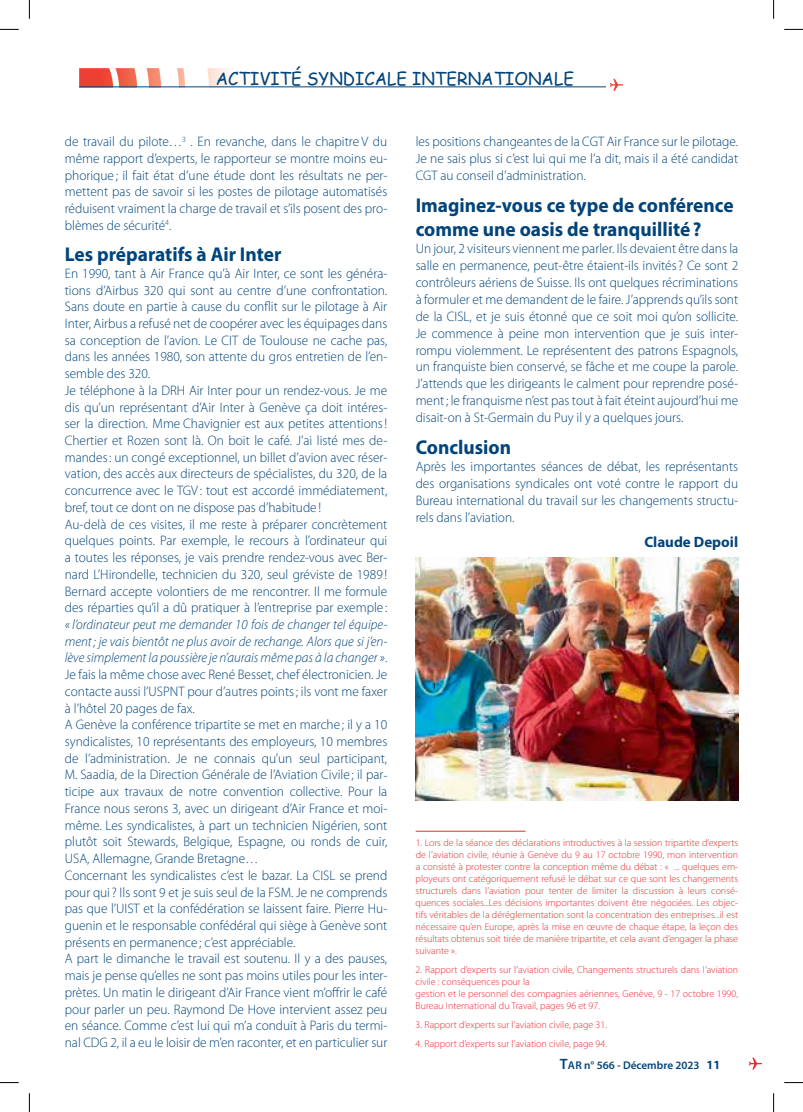
<style>
.page{position:relative;width:803px;height:1112px;background:#fff}
.page>*{position:absolute;margin:0;border:0;box-sizing:border-box;transform-origin:0 0}
.t1{font:700 20px/24.4px "Myriad Pro";color:#00447b}
.t2{font:17.5px "Comic Sans MS";color:#00447b}
.t3{font:700 15px "Myriad Pro";color:#00447b}
.t4{font:300 13.75px/16.8px "Myriad Pro";color:#00447b;text-align:justify}
.t5{font:600 11.25px "Myriad Pro";color:#00447b}
.t6{font:300 10px/12px "Myriad Pro";color:#ee272f;text-align:justify}
.s1{font-style:italic}
.s2{font-size:15px}
.s3{font-weight:700;font-size:12.5px}
</style>
<div class="page">
<svg style="left:749px;top:1057px;width:13px;height:12px"></svg>
<hr style="left:416px;top:830px;width:109px;height:1px;background:#ee272f">
<img style="left:415px;top:557px;width:324px;height:243px">
<img style="left:79px;top:68px;width:159px;height:19px">
<svg style="left:610px;top:79px;width:13px;height:12px"></svg>
<hr style="left:79px;top:87px;width:527px;height:1px;background:#00447b">
<svg style="left:0;top:29px;width:19px;height:1px"></svg>
<svg style="left:784px;top:29px;width:19px;height:1px"></svg>
<svg style="left:0;top:1082px;width:19px;height:1px"></svg>
<svg style="left:784px;top:1082px;width:19px;height:1px"></svg>
<svg style="left:29px;top:0;width:1px;height:19px"></svg>
<svg style="left:29px;top:1093px;width:1px;height:18px"></svg>
<svg style="left:773px;top:0;width:1px;height:19px"></svg>
<svg style="left:773px;top:1093px;width:1px;height:18px"></svg>
<p class="t2" style="left:216px;top:66px;width:360px">ACTIVITÉ SYNDICALE INTERNATIONALE</p>
<p class="t4" style="left:65px;top:133px;width:324px">de travail du pilote…<sup>3</sup> . En revanche, dans le chapitre V du même rapport d’experts, le rapporteur se montre moins eu&shy;phorique ; il fait état d’une étude dont les résultats ne per&shy;mettent pas de savoir si les postes de pilotage automatisés réduisent vraiment la charge de travail et s’ils posent des pro&shy;blèmes de sécurité<sup>4</sup>.</p>
<h1 class="t1" style="left:65px;top:241px;width:218px">Les préparatifs à Air Inter</h1>
<p class="t4" style="left:65px;top:265px;width:324px;text-align:left">En 1990, tant à Air France qu’à Air Inter, ce sont les généra&shy;tions d’Airbus 320 qui sont au centre d’une confrontation.<br>Sans doute en partie à cause du conflit sur le pilotage à Air Inter, Airbus a refusé net de coopérer avec les équipages dans sa conception de l’avion. Le CIT de Toulouse ne cache pas, dans les années 1980, son attente du gros entretien de l’en&shy;semble des 320.<br>Je téléphone à la DRH Air Inter pour un rendez-vous. Je me dis qu’un représentant d’Air Inter à Genève ça doit intéres&shy;ser la direction. Mme Chavignier est aux petites attentions!<br>Chertier et Rozen sont là. On boit le café. J’ai listé mes de&shy;mandes: un congé exceptionnel, un billet d’avion avec réser&shy;vation, des accès aux directeurs de spécialistes, du 320, de la concurrence avec le TGV: tout est accordé immédiatement, bref, tout ce dont on ne dispose pas d’habitude !<br>Au-delà de ces visites, il me reste à préparer concrètement quelques points. Par exemple, le recours à l’ordinateur qui a toutes les réponses, je vais prendre rendez-vous avec Ber&shy;nard L’Hirondelle, technicien du 320, seul gréviste de 1989 !<br>Bernard accepte volontiers de me rencontrer. Il me formule des réparties qu’il a dû pratiquer à l’entreprise par exemple :</p>
<p class="t4" style="left:65px;top:616px;width:324px;text-align:left"><span class="s1">« l’ordinateur peut me demander 10 fois de changer tel équipe&shy;ment; je vais bientôt ne plus avoir de rechange. Alors que si j’en&shy;lève simplement la poussière je n’aurais même pas à la changer »</span>.<br>Je fais la même chose avec René Besset, chef électronicien. Je contacte aussi l’USPNT pour d’autres points; ils vont me faxer à l’hôtel 20 pages de fax.<br>A Genève la conférence tripartite se met en marche ; il y a 10 syndicalistes, 10 représentants des employeurs, 10 membres de l’administration. Je ne connais qu’un seul participant, M. Saadia, de la Direction Générale de l’Aviation Civile ; il par&shy;ticipe aux travaux de notre convention collective. Pour la France nous serons 3, avec un dirigeant d’Air France et moi&shy;même. Les syndicalistes, à part un technicien Nigérien, sont plutôt soit Stewards, Belgique, Espagne, ou ronds de cuir, USA, Allemagne, Grande Bretagne…<br>Concernant les syndicalistes c’est le bazar. La CISL se prend pour qui? Ils sont 9 et je suis seul de la FSM. Je ne comprends pas que l’UIST et la confédération se laissent faire. Pierre Hu&shy;guenin et le responsable confédéral qui siège à Genève sont présents en permanence ; c’est appréciable.<br>A part le dimanche le travail est soutenu. Il y a des pauses, mais je pense qu’elles ne sont pas moins utiles pour les inter&shy;prètes. Un matin le dirigeant d’Air France vient m’offrir le café pour parler un peu. Raymond De Hove intervient assez peu en séance. Comme c’est lui qui m’a conduit à Paris du termi&shy;nal CDG 2, il a eu le loisir de m’en raconter, et en particulier sur</p>
<p class="t4" style="left:416px;top:133px;width:324px">les positions changeantes de la CGT Air France sur le pilotage.<br>Je ne sais plus si c’est lui qui me l’a dit, mais il a été candidat CGT au conseil d’administration.</p>
<h1 class="t1" style="left:416px;top:192px;width:319px">Imaginez-vous ce type de conférence comme une oasis de tranquillité?</h1>
<p class="t4" style="left:416px;top:240px;width:324px">Un jour, 2 visiteurs viennent me parler. Ils devaient être dans la salle en permanence, peut-être étaient-ils invités? Ce sont 2 contrôleurs aériens de Suisse. Ils ont quelques récriminations à formuler et me demandent de le faire. J’apprends qu’ils sont de la CISL, et je suis étonné que ce soit moi qu’on sollicite.<br>Je commence à peine mon intervention que je suis inter&shy;rompu violemment. Le représentent des patrons Espagnols, un franquiste bien conservé, se fâche et me coupe la parole.<br>J’attends que les dirigeants le calment pour reprendre posé&shy;ment; le franquisme n’est pas tout à fait éteint aujourd’hui me disait-on à St-Germain du Puy il y a quelques jours.</p>
<h1 class="t1" style="left:416px;top:434px;width:97px">Conclusion</h1>
<p class="t4" style="left:416px;top:458px;width:324px">Après les importantes séances de débat, les représentants des organisations syndicales ont voté contre le rapport du Bureau international du travail sur les changements structu&shy;rels dans l’aviation.</p>
<p class="t3" style="left:644px;top:532px;width:95px">Claude Depoil</p>
<p class="t6" style="left:416px;top:836px;width:324px">1. Lors de la séance des déclarations introductives à la session tripartite d’experts de l’aviation civile, réunie à Genève du 9 au 17 octobre 1990, mon intervention a consisté à protester contre la conception même du débat : « ... quelques em&shy;ployeurs ont catégoriquement refusé le débat sur ce que sont les changements structurels dans l’aviation pour tenter de limiter la discussion à leurs consé&shy;quences sociales...Les décisions importantes doivent être négociées. Les objec&shy;tifs véritables de la déréglementation sont la concentration des entreprises...il est nécessaire qu’en Europe, après la mise en œuvre de chaque étape, la leçon des résultats obtenus soit tirée de manière tripartite, et cela avant d’engager la phase suivante ».</p>
<p class="t6" style="left:416px;top:963px;width:324px;text-align:left">2. Rapport d’experts sur l’aviation civile, Changements structurels dans l’aviation civile : conséquences pour la<br>gestion et le personnel des compagnies aériennes, Genève, 9 - 17 octobre 1990, Bureau International du Travail, pages 96 et 97.</p>
<p class="t6" style="left:416px;top:1018px;width:193px">3. Rapport d’experts sur l’aviation civile, page 31.</p>
<p class="t6" style="left:416px;top:1037px;width:193px">4. Rapport d’experts sur l’aviation civile, page 94.</p>
<p class="t5" style="left:560px;top:1057px;width:162px"><span class="s2">T</span>AR n° 566 - Décembre 2023 <span class="s3">11</span></p>
</div>
